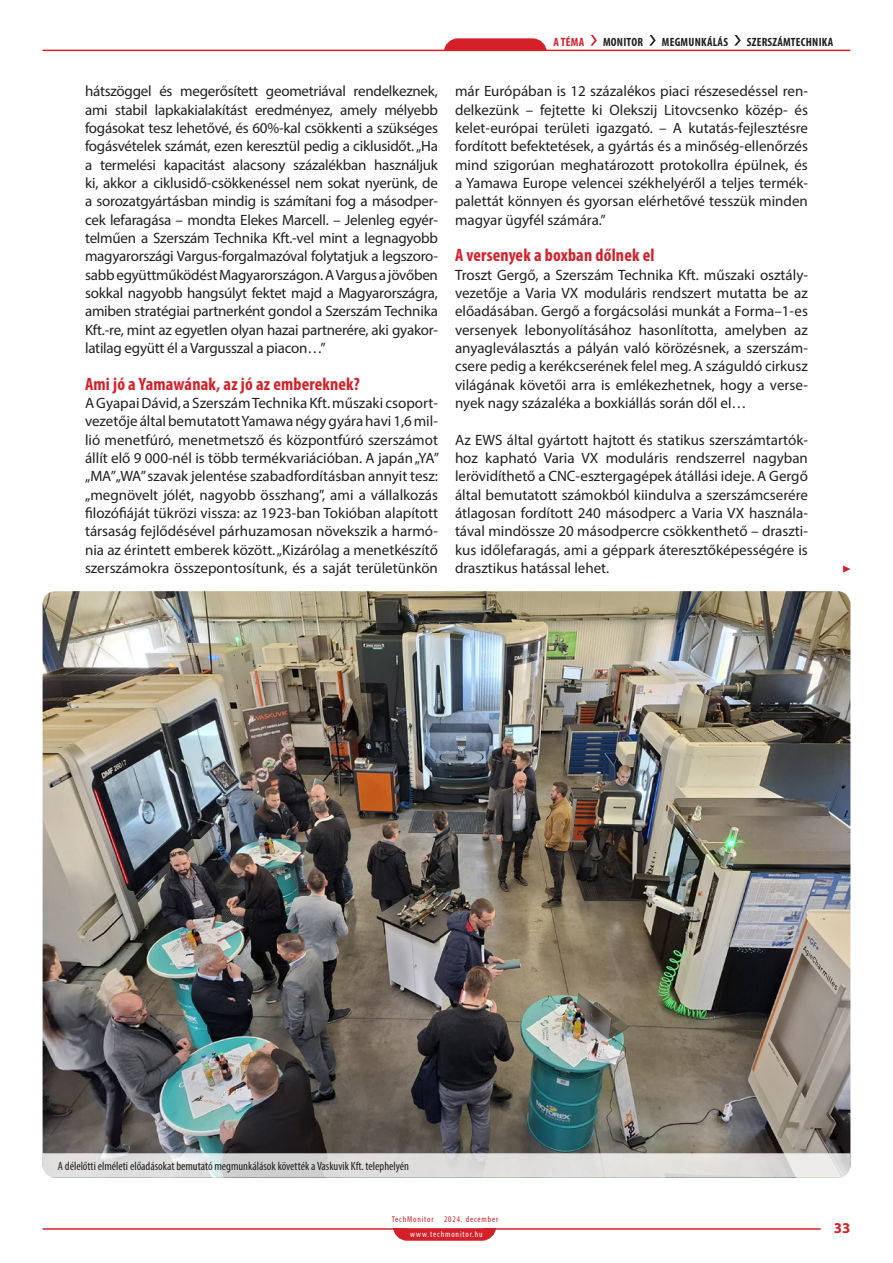
<style>
.page{position:relative;width:893px;height:1263px;background:#fff}
.page>*{position:absolute;margin:0;border:0;box-sizing:border-box;transform-origin:0 0}
.t1{font:700 condensed 18px "Myriad Pro";letter-spacing:.01em;color:#d52029}
.t2{font:15px/18.3px "Myriad Pro";color:#231f20;text-align:justify}
.t3{font:700 15px "Myriad Pro";color:#d52029}
.t4{font:condensed 12px "Myriad Pro";color:#231f20}
.t5{font:700 condensed 12px "Myriad Pro";letter-spacing:.02em;color:#231f20}
.t6{font:700 condensed 12px "Myriad Pro";color:#d52029}
.t7{font:condensed 8.7px "Myriad Pro";letter-spacing:.1em;color:#d52029}
.t8{font:condensed 8.7px "Myriad Pro";letter-spacing:.1em;color:#fff}
</style>
<div class="page">
<svg style="left:393px;top:1230px;width:103px;height:11px"></svg>
<hr style="left:43px;top:1228px;width:778px;height:2px;background:#d52029">
<hr style="left:42px;top:50px;width:808px;height:1px;background:#d52029">
<svg style="left:444px;top:38px;width:103px;height:12px"></svg>
<svg style="left:590px;top:35px;width:7px;height:11px"></svg>
<svg style="left:649px;top:35px;width:7px;height:11px"></svg>
<svg style="left:734px;top:35px;width:7px;height:11px"></svg>
<svg style="left:843px;top:566px;width:7px;height:7px"></svg>
<img style="left:43px;top:591px;width:807px;height:562px">
<svg style="left:43px;top:1153px;width:807px;height:25px"></svg>
<p class="t2" style="left:85px;top:82px;width:354px">hátszöggel és megerősített geometriával rendelkeznek, ami stabil lapkakialakítást eredményez, amely mélyebb fogásokat tesz lehetővé, és 60%-kal csökkenti a szükséges fogásvételek számát, ezen keresztül pedig a ciklusidőt. „Ha a termelési kapacitást alacsony százalékban használjuk ki, akkor a ciklusidő-csökkenéssel nem sokat nyerünk, de a sorozatgyártásban mindig is számítani fog a másodper&shy;cek lefaragása – mondta Elekes Marcell. – Jelenleg egyér&shy;telműen a Szerszám Technika Kft.-vel mint a legnagyobb magyarországi Vargus-forgalmazóval folytatjuk a legszoro&shy;sabb együttműködést Magyarországon. AVargus a jövőben sokkal nagyobb hangsúlyt fektet majd a Magyarországra, amiben stratégiai partnerként gondol a Szerszám Technika Kft.-re, mint az egyetlen olyan hazai partnerére, aki gyakor&shy;latilag együtt él a Vargusszal a piacon…”</p>
<p class="t1" style="left:85px;top:372px;width:276px">Ami jó a Yamawának, az jó az embereknek?</p>
<p class="t2" style="left:85px;top:393px;width:356px">A Gyapai Dávid, a Szerszám Technika Kft. műszaki csoport&shy;vezetője által bemutatott Yamawa négy gyára havi 1,6 mil&shy;lió menetfúró, menetmetsző és központfúró szerszámot állít elő 9 000-nél is több termékvariációban. A japán „YA” „MA” „WA” szavak jelentése szabadfordításban annyit tesz: „megnövelt jólét, nagyobb összhang”, ami a vállalkozás filozófiáját tükrözi vissza: az 1923-ban Tokióban alapított társaság fejlődésével párhuzamosan növekszik a harmó&shy;nia az érintett emberek között. „Kizárólag a menetkészítő szerszámokra összepontosítunk, és a saját területünkön</p>
<p class="t6" style="left:553px;top:34px;width:32px">A TÉMA</p>
<p class="t5" style="left:603px;top:34px;width:41px">MONITOR</p>
<p class="t5" style="left:662px;top:34px;width:68px">MEGMUNKÁLÁS</p>
<p class="t5" style="left:747px;top:34px;width:88px">SZERSZÁMTECHNIKA</p>
<p class="t2" style="left:455px;top:82px;width:354px">már Európában is 12 százalékos piaci részesedéssel ren&shy;delkezünk – fejtette ki Olekszij Litovcsenko közép- és kelet-európai területi igazgató. – A kutatás-fejlesztésre fordított befektetések, a gyártás és a minőség-ellenőrzés mind szigorúan meghatározott protokollra épülnek, és a Yamawa Europe velencei székhelyéről a teljes termék&shy;palettát könnyen és gyorsan elérhetővé tesszük minden magyar ügyfél számára.”</p>
<p class="t1" style="left:455px;top:244px;width:201px">A versenyek a boxban dőlnek el</p>
<p class="t2" style="left:455px;top:265px;width:354px">Troszt Gergő, a Szerszám Technika Kft. műszaki osztály&shy;vezetője a Varia VX moduláris rendszert mutatta be az előadásában. Gergő a forgácsolási munkát a Forma–1-es versenyek lebonyolításához hasonlította, amelyben az anyagleválasztás a pályán való körözésnek, a szerszám&shy;csere pedig a kerékcserének felel meg. A száguldó cirkusz világának követői arra is emlékezhetnek, hogy a verse&shy;nyek nagy százaléka a boxkiállás során dől el…</p>
<p class="t2" style="left:455px;top:430px;width:354px">Az EWS által gyártott hajtott és statikus szerszámtartók&shy;hoz kapható Varia VX moduláris rendszerrel nagyban lerövidíthető a CNC-esztergagépek átállási ideje. A Gergő által bemutatott számokból kiindulva a szerszámcserére átlagosan fordított 240 másodperc a Varia VX használa&shy;tával mindössze 20 másodpercre csökkenthető – draszti&shy;kus időlefaragás, ami a géppark áteresztőképességére is drasztikus hatással lehet.</p>
<p class="t4" style="left:58px;top:1159px;width:353px">A délelőtti elméleti előadásokat bemutató megmunkálások követték a Vaskuvik Kft. telephelyén</p>
<p class="t7" style="left:392px;top:1214px;width:108px">TechMonitor 2024. december</p>
<p class="t8" style="left:410px;top:1229px;width:74px">www.techmonitor.hu</p>
<p class="t3" style="left:834px;top:1218px;width:18px">33</p>
</div>
